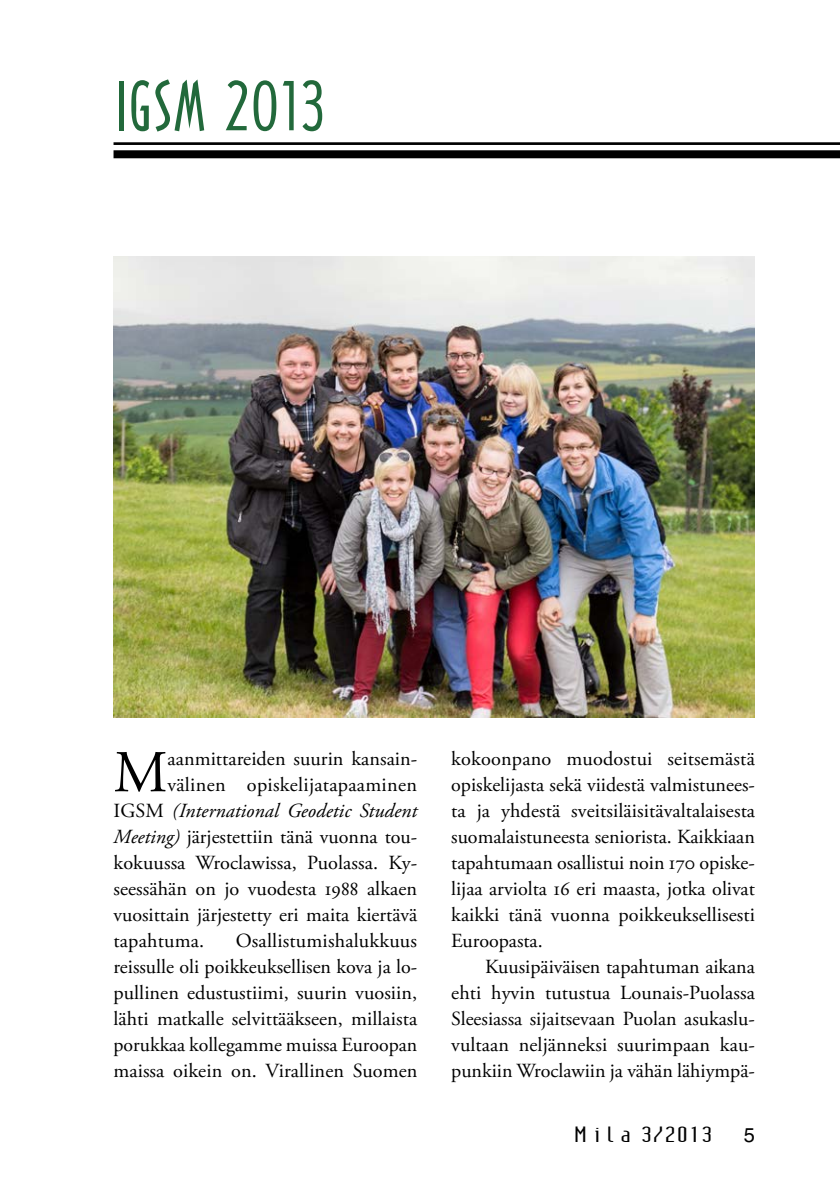
<style>
.page{position:relative;width:840px;height:1191px;background:#fff}
.page>*{position:absolute;margin:0;border:0;box-sizing:border-box;transform-origin:0 0}
.t1{font:64px "Architecture Plain";letter-spacing:.03em;color:#22693b}
.t2{font:59.2px "Adobe Garamond Pro";color:#000}
.t3{font:22px "Institution";color:#000;scale:1.7 1}
.t4{font:20px/26px "Adobe Garamond Pro";letter-spacing:.005em;color:#000;text-align:justify}
.t5{font:italic 20px "Adobe Garamond Pro";letter-spacing:.005em;color:#000}
.t6{font:20px "Helvetica";color:#000}
.s1{font-style:normal}
.s2{font-style:italic}
</style>
<div class="page">
<hr style="left:113px;top:142px;width:726px;height:3px;background:#000">
<div style="left:113px;top:150px;width:726px;height:8px;background:#000"></div>
<img style="left:113px;top:256px;width:641px;height:461px">
<h1 class="t1" style="left:115px;top:66px;width:211px">IGSM 2013</h1>
<h2 class="t2" style="left:113px;top:737px;width:56px">M</h2>
<p class="t4" style="left:167px;top:746px;width:251px">aanmittareiden suurin kansain-</p>
<p class="t4" style="left:167px;top:772px;width:251px">välinen opiskelijatapaaminen</p>
<p class="t5" style="left:113px;top:799px;width:305px"><span class="s1">IGSM</span> (International Geodetic Student</p>
<p class="t4" style="left:113px;top:824px;width:305px"><span class="s2">Meeting)</span> järjestettiin tänä vuonna tou-</p>
<p class="t4" style="left:113px;top:850px;width:305px">kokuussa Wroclawissa, Puolassa. Ky-</p>
<p class="t4" style="left:113px;top:876px;width:305px">seessähän on jo vuodesta 1988 alkaen</p>
<p class="t4" style="left:113px;top:902px;width:305px">vuosittain järjestetty eri maita kiertävä</p>
<p class="t4" style="left:113px;top:928px;width:92px">tapahtuma.</p>
<p class="t4" style="left:113px;top:928px;width:305px;text-indent:122px">Osallistumishalukkuus reissulle oli poikkeuksellisen kova ja lo&shy;pullinen edustustiimi, suurin vuosiin, lähti matkalle selvittääkseen, millaista porukkaa kollegamme muissa Euroopan maissa oikein on. Virallinen Suomen</p>
<p class="t4" style="left:451px;top:746px;width:305px">kokoonpano muodostui seitsemästä opiskelijasta sekä viidestä valmistunees&shy;ta ja yhdestä sveitsiläisitävaltalaisesta suomalaistuneesta seniorista. Kaikkiaan tapahtumaan osallistui noin 170 opiske&shy;lijaa arviolta 16 eri maasta, jotka olivat kaikki tänä vuonna poikkeuksellisesti Euroopasta.</p>
<p class="t4" style="left:451px;top:954px;width:305px;text-indent:34px">Kuusipäiväisen tapahtuman aikana ehti hyvin tutustua Lounais-Puolassa Sleesiassa sijaitsevaan Puolan asukaslu&shy;vultaan neljänneksi suurimpaan kau&shy;punkiin Wroclawiin ja vähän lähiympä-</p>
<p class="t3" style="left:573px;top:1123px;width:83px">M i l a 3/2013</p>
<p class="t6" style="left:743px;top:1123px;width:13px">5</p>
</div>
